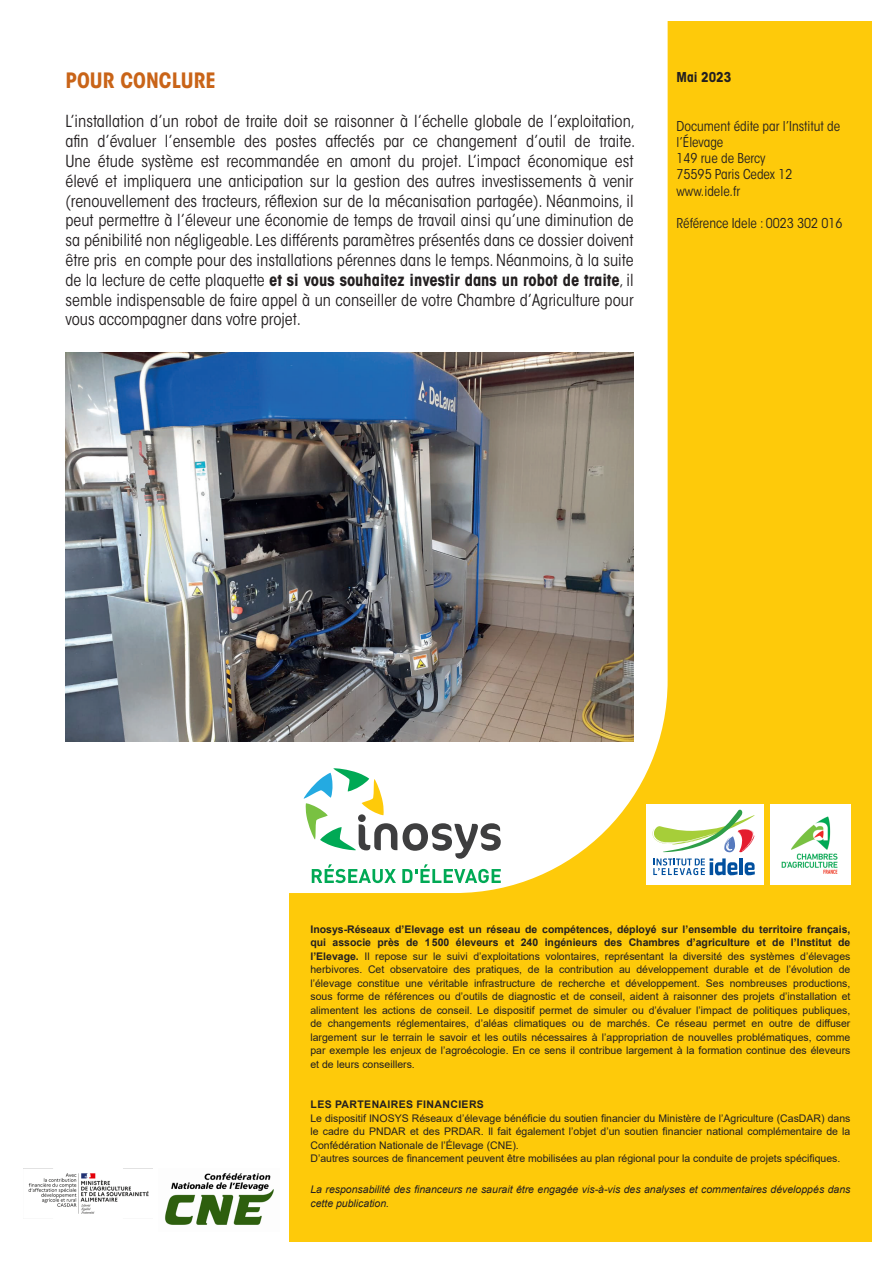
<style>
.page{position:relative;width:893px;height:1263px;background:#fff}
.page>*{position:absolute;margin:0;border:0;box-sizing:border-box;transform-origin:0 0}
.t1{font:700 condensed 21px "ITC Avant Garde Std";color:#c96418}
.t2{font:condensed 16.5px/19.8px "ITC Avant Garde Std";color:#231f20;text-align:justify}
.t3{font:condensed 13.5px/16.2px "ITC Avant Garde Std";color:#231f20}
.t4{font:700 condensed 13.5px "ITC Avant Garde Std";color:#231f20}
.t5{font:10.5px/13.5px "Arial";color:#231f20;text-align:justify}
.t6{font:italic 10.5px/13.5px "Arial";color:#231f20}
.t7{font:700 10.5px "Arial";letter-spacing:.035em;color:#231f20}
.s1{font-weight:700}
</style>
<div class="page">
<div style="left:289px;top:21px;width:583px;height:1221px;background:#feca0a"></div>
<div style="left:65px;top:21px;width:603px;height:872px;background:#fff"></div>
<div style="left:287px;top:761px;width:225px;height:123px;background:#fff"></div>
<svg style="left:304px;top:768px;width:197px;height:115px"></svg>
<img style="left:28px;top:1173px;width:121px;height:41px">
<img style="left:165px;top:1173px;width:109px;height:52px">
<div style="left:770px;top:804px;width:81px;height:80px;background:#fff"></div>
<img style="left:781px;top:816px;width:57px;height:58px">
<div style="left:646px;top:804px;width:117px;height:80px;background:#fff"></div>
<svg style="left:653px;top:858px;width:84px;height:17px"></svg>
<hr style="left:739px;top:858px;width:4px;height:17px;background:#01509f">
<svg style="left:745px;top:862px;width:10px;height:13px"></svg>
<svg style="left:652px;top:809px;width:103px;height:43px"></svg>
<img style="left:65px;top:353px;width:569px;height:388px">
<p class="t1" style="left:65px;top:67px;width:152px">POUR CONCLURE</p>
<p class="t2" style="left:65px;top:112px;width:571px">L’installation d’un robot de traite doit se raisonner à l’échelle globale de l’exploitation, afin d’évaluer l’ensemble des postes affectés par ce changement d’outil de traite.<br>Une étude système est recommandée en amont du projet. L’impact économique est élevé et impliquera une anticipation sur la gestion des autres investissements à venir (renouvellement des tracteurs, réflexion sur de la mécanisation partagée). Néanmoins, il peut permettre à l’éleveur une économie de temps de travail ainsi qu’une diminution de sa pénibilité non négligeable. Les différents paramètres présentés dans ce dossier doivent être pris en compte pour des installations pérennes dans le temps. Néanmoins, à la suite de la lecture de cette plaquette <span class="s1">et si vous souhaitez investir dans un robot de traite</span>, il semble indispensable de faire appel à un conseiller de votre Chambre d’Agriculture pour vous accompagner dans votre projet.</p>
<p class="t4" style="left:676px;top:69px;width:56px">Mai 2023</p>
<p class="t3" style="left:676px;top:118px;width:165px">Document édite par l’Institut de l’Élevage</p>
<p class="t3" style="left:676px;top:150px;width:91px">149 rue de Bercy</p>
<p class="t3" style="left:676px;top:167px;width:117px">75595 Paris Cedex 12</p>
<p class="t3" style="left:676px;top:183px;width:65px">www.idele.fr</p>
<p class="t3" style="left:676px;top:215px;width:167px">Référence Idele : 0023 302 016</p>
<p class="t5" style="left:310px;top:922px;width:542px"><span class="s1">Inosys-Réseaux d’Elevage est un réseau de compétences, déployé sur l’ensemble du territoire français, qui associe près de 1500 éleveurs et 240 ingénieurs des Chambres d’agriculture et de l’Institut de l’Elevage.</span> Il repose sur le suivi d’exploitations volontaires, représentant la diversité des systèmes d’élevages herbivores. Cet observatoire des pratiques, de la contribution au développement durable et de l’évolution de l’élevage constitue une véritable infrastructure de recherche et développement. Ses nombreuses productions, sous forme de références ou d’outils de diagnostic et de conseil, aident à raisonner des projets d’installation et alimentent les actions de conseil. Le dispositif permet de simuler ou d’évaluer l’impact de politiques publiques, de changements réglementaires, d’aléas climatiques ou de marchés. Ce réseau permet en outre de diffuser largement sur le terrain le savoir et les outils nécessaires à l’appropriation de nouvelles problématiques, comme par exemple les enjeux de l’agroécologie. En ce sens il contribue largement à la formation continue des éleveurs et de leurs conseillers.</p>
<p class="t7" style="left:311px;top:1097px;width:175px">LES PARTENAIRES FINANCIERS</p>
<p class="t5" style="left:310px;top:1111px;width:541px;text-align:left">Le dispositif INOSYS Réseaux d’élevage bénéficie du soutien financier du Ministère de l’Agriculture (CasDAR) dans le cadre du PNDAR et des PRDAR. Il fait également l’objet d’un soutien financier national complémentaire de la Confédération Nationale de l’Élevage (CNE).<br>D’autres sources de financement peuvent être mobilisées au plan régional pour la conduite de projets spécifiques.</p>
<p class="t6" style="left:310px;top:1183px;width:541px">La responsabilité des financeurs ne saurait être engagée vis-à-vis des analyses et commentaires développés dans cette publication.</p>
</div>
